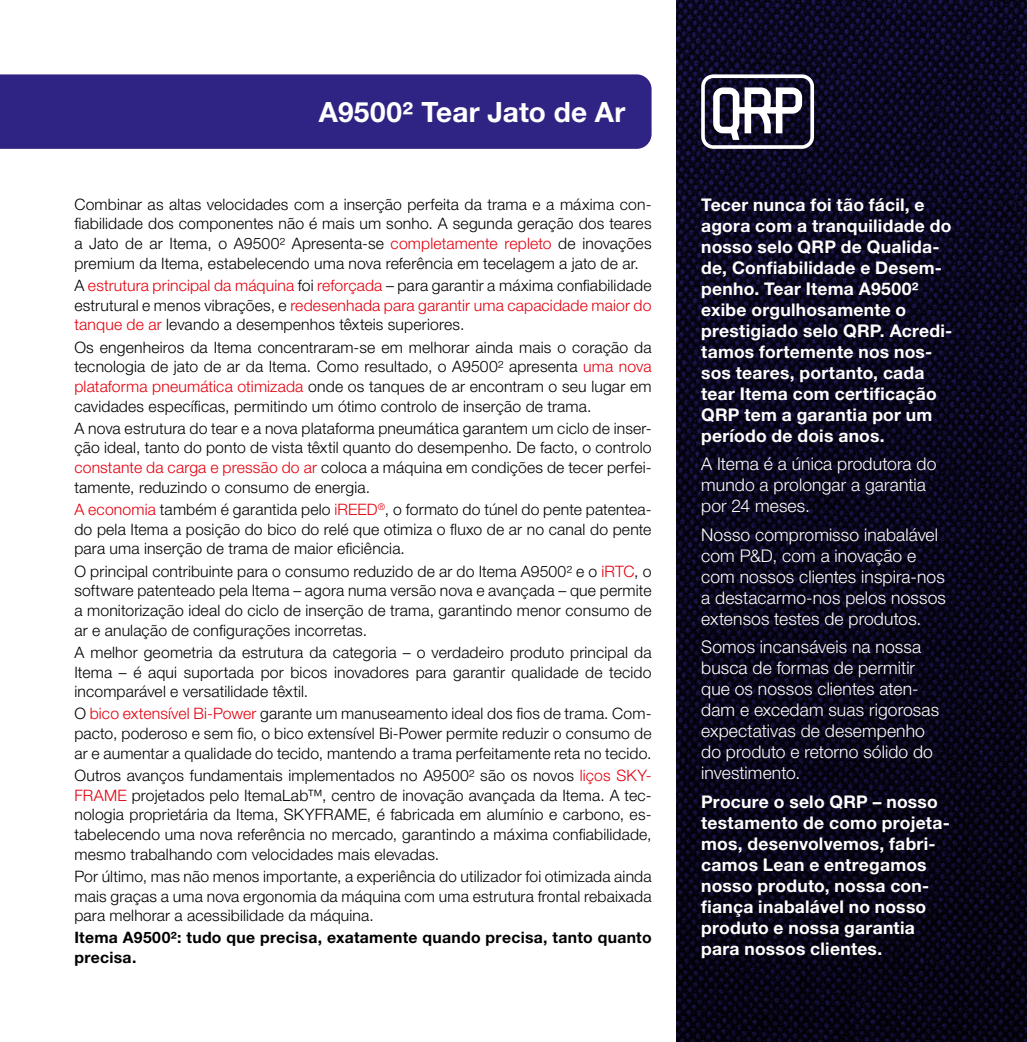
<style>
.page{position:relative;width:1027px;height:1042px;background:#fff}
.page>*{position:absolute;margin:0;border:0;box-sizing:border-box;transform-origin:0 0}
.t1{font:700 28px "Helvetica Neue LT Std";letter-spacing:.01em;color:#fff}
.t2{font:700 17.5px/21px "Helvetica Neue LT Pro";letter-spacing:.015em;color:#fff}
.t3{font:300 17.5px/21px "Helvetica Neue LT Pro";letter-spacing:.005em;color:#fff}
.t4{font:300 15.75px/19.6px "Helvetica Neue LT Pro";letter-spacing:.01em;color:#000;text-align:justify}
.t5{font:700 15.75px/19.6px "Helvetica Neue LT Pro";letter-spacing:.02em;color:#000}
.s1{color:#e3000f}
</style>
<div class="page">
<img style="left:676px;top:0;width:351px;height:1042px">
<div style="left:0;top:74px;width:651px;height:75px;background:#2f2483"></div>
<svg style="left:701px;top:74px;width:113px;height:75px"></svg>
<h1 class="t1" style="left:319px;top:94px;width:308px">A9500² Tear Jato de Ar</h1>
<p class="t4" style="left:74px;top:194px;width:579px">Combinar as altas velocidades com a inserção perfeita da trama e a máxima con&shy;fiabilidade dos componentes não é mais um sonho. A segunda geração dos teares a Jato de ar Itema, o A9500² Apresenta-se <span class="s1">completamente repleto</span> de inovações premium da Itema, estabelecendo uma nova referência em tecelagem a jato de ar.</p>
<p class="t4" style="left:74px;top:275px;width:579px">A <span class="s1">estrutura principal da máquina</span> foi <span class="s1">reforçada</span> – para garantir a máxima confiabilidade estrutural e menos vibrações, e <span class="s1">redesenhada para garantir uma capacidade maior do tanque de ar</span> levando a desempenhos têxteis superiores.</p>
<p class="t4" style="left:74px;top:337px;width:579px">Os engenheiros da Itema concentraram-se em melhorar ainda mais o coração da tecnologia de jato de ar da Itema. Como resultado, o A9500² apresenta <span class="s1">uma nova plataforma pneumática otimizada</span> onde os tanques de ar encontram o seu lugar em cavidades específicas, permitindo um ótimo controlo de inserção de trama.</p>
<p class="t4" style="left:74px;top:418px;width:579px">A nova estrutura do tear e a nova plataforma pneumática garantem um ciclo de inser&shy;ção ideal, tanto do ponto de vista têxtil quanto do desempenho. De facto, o controlo <span class="s1">constante da carga e pressão do ar</span> coloca a máquina em condições de tecer perfei&shy;tamente, reduzindo o consumo de energia.</p>
<p class="t4" style="left:74px;top:499px;width:579px"><span class="s1">A economia</span> também é garantida pelo <span class="s1">iREED</span><sup>®</sup>, o formato do túnel do pente patentea&shy;do pela Itema a posição do bico do relé que otimiza o fluxo de ar no canal do pente para uma inserção de trama de maior eficiência.</p>
<p class="t4" style="left:74px;top:561px;width:579px">O principal contribuinte para o consumo reduzido de ar do Itema A9500² e o <span class="s1">iRTC</span>, o software patenteado pela Itema – agora numa versão nova e avançada – que permite a monitorização ideal do ciclo de inserção de trama, garantindo menor consumo de ar e anulação de configurações incorretas.</p>
<p class="t4" style="left:74px;top:642px;width:579px">A melhor geometria da estrutura da categoria – o verdadeiro produto principal da Itema – é aqui suportada por bicos inovadores para garantir qualidade de tecido incomparável e versatilidade têxtil.</p>
<p class="t4" style="left:74px;top:703px;width:579px">O <span class="s1">bico extensível Bi-Power</span> garante um manuseamento ideal dos fios de trama. Com&shy;pacto, poderoso e sem fio, o bico extensível Bi-Power permite reduzir o consumo de ar e aumentar a qualidade do tecido, mantendo a trama perfeitamente reta no tecido.</p>
<p class="t4" style="left:74px;top:765px;width:579px">Outros avanços fundamentais implementados no A9500² são os novos <span class="s1">liços SKY-FRAME</span> projetados pelo ItemaLab™, centro de inovação avançada da Itema. A tec&shy;nologia proprietária da Itema, SKYFRAME, é fabricada em alumínio e carbono, es&shy;tabelecendo uma nova referência no mercado, garantindo a máxima confiabilidade, mesmo trabalhando com velocidades mais elevadas.</p>
<p class="t4" style="left:74px;top:866px;width:579px">Por último, mas não menos importante, a experiência do utilizador foi otimizada ainda mais graças a uma nova ergonomia da máquina com uma estrutura frontal rebaixada para melhorar a acessibilidade da máquina.</p>
<p class="t5" style="left:74px;top:927px;width:579px">Itema A9500²: tudo que precisa, exatamente quando precisa, tanto quanto precisa.</p>
<p class="t2" style="left:701px;top:194px;width:253px">Tecer nunca foi tão fácil, e agora com a tranquilidade do nosso selo QRP de Qualida&shy;de, Confiabilidade e Desem&shy;penho. Tear Itema A9500² exibe orgulhosamente o prestigiado selo QRP. Acredi&shy;tamos fortemente nos nos&shy;sos teares, portanto, cada tear Itema com certificação<br>QRP tem a garantia por um período de dois anos.</p>
<p class="t3" style="left:701px;top:453px;width:237px">A Itema é a única produtora do mundo a prolongar a garantia por 24 meses.</p>
<p class="t3" style="left:701px;top:524px;width:246px">Nosso compromisso inabalável com P&amp;D, com a inovação e com nossos clientes inspira-nos a destacarmo-nos pelos nossos extensos testes de produtos.</p>
<p class="t3" style="left:701px;top:636px;width:239px">Somos incansáveis na nossa busca de formas de permitir que os nossos clientes aten&shy;dam e excedam suas rigorosas expectativas de desempenho do produto e retorno sólido do investimento.</p>
<p class="t2" style="left:701px;top:791px;width:250px">Procure o selo QRP – nosso testamento de como projeta&shy;mos, desenvolvemos, fabri&shy;camos Lean e entregamos nosso produto, nossa con&shy;fiança inabalável no nosso produto e nossa garantia para nossos clientes.</p>
</div>
